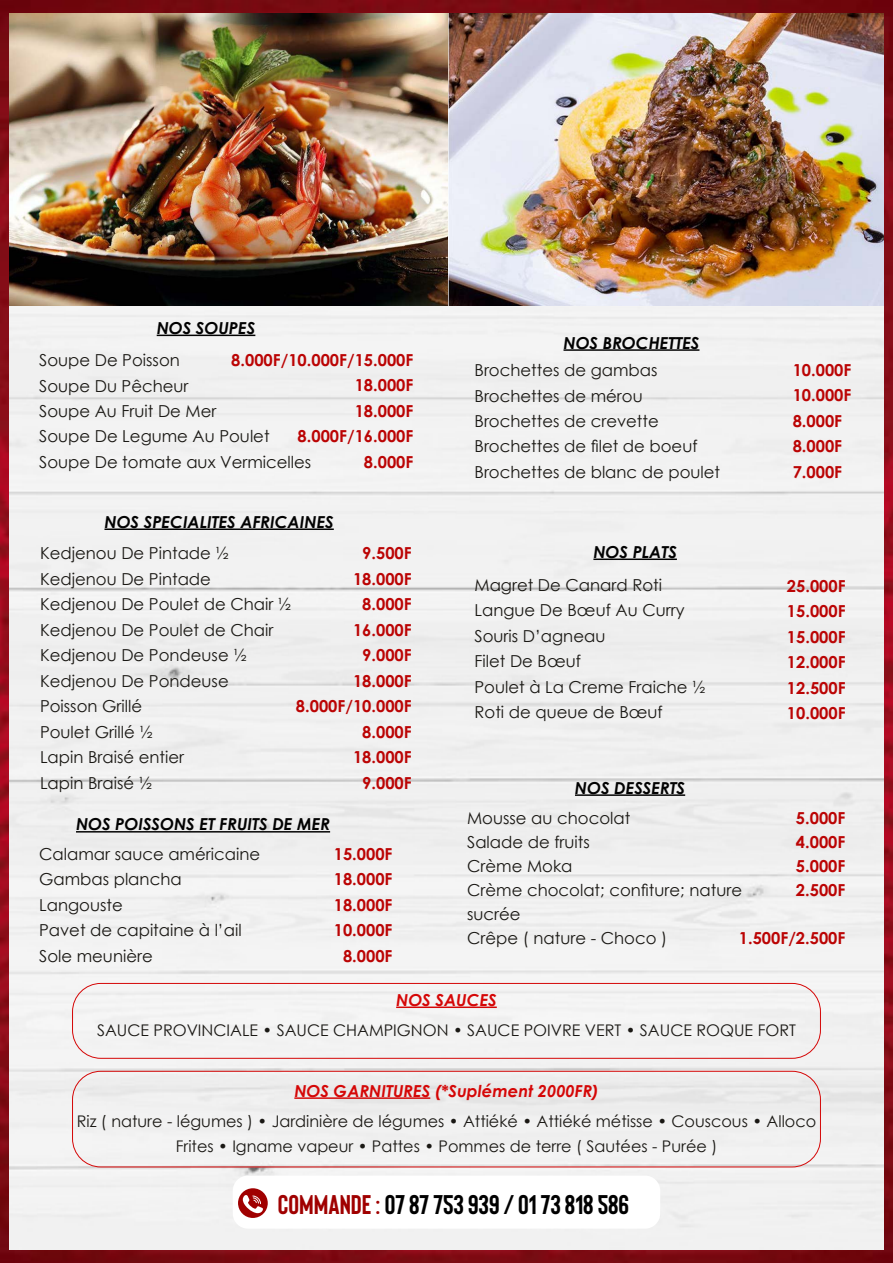
<style>
.page{position:relative;width:893px;height:1263px;background:#fff}
.page>*{position:absolute;margin:0;border:0;box-sizing:border-box;transform-origin:0 0}
.t1{font:700 27px "Bison";color:#000}
.t2{font:16.5px/25.5px "Century Gothic";color:#1a1814}
.t3{font:700 16.5px/25.5px "Century Gothic";color:#bb0404;text-align:justify}
.t4{font:italic 700 16.5px "Century Gothic";color:#020202}
.t5{font:italic 700 16.5px "Century Gothic";color:#d50707}
.t6{font:16.05px/25.5px "Century Gothic";color:#1a1814;text-align:center}
.s1{color:#a00000}
</style>
<div class="page">
<img style="left:0;top:0;width:893px;height:1263px">
<div style="left:9px;top:14px;width:874px;height:1235px;background:#f1f1f1"></div>
<hr style="left:294px;top:1097px;width:136px;height:2px;background:#d50707">
<div style="left:72px;top:1071px;width:749px;height:96px;border:1px solid #d50707;border-radius:28px"></div>
<hr style="left:396px;top:1006px;width:101px;height:2px;background:#d50707">
<div style="left:72px;top:983px;width:749px;height:75px;border:1px solid #d50707;border-radius:28px"></div>
<hr style="left:563px;top:349px;width:136px;height:2px;background:#020202">
<hr style="left:575px;top:794px;width:110px;height:2px;background:#020202">
<hr style="left:593px;top:558px;width:84px;height:2px;background:#020202">
<div style="left:233px;top:1175px;width:427px;height:53px;background:#fff;border-radius:15px"></div>
<svg style="left:238px;top:1188px;width:30px;height:30px"></svg>
<img style="left:9px;top:14px;width:438px;height:291px">
<img style="left:449px;top:13px;width:435px;height:292px">
<hr style="left:76px;top:831px;width:254px;height:1px;background:#020202">
<hr style="left:157px;top:335px;width:98px;height:1px;background:#020202">
<hr style="left:104px;top:528px;width:230px;height:2px;background:#020202">
<p class="t4" style="left:157px;top:315px;width:100px">NOS SOUPES</p>
<p class="t2" style="left:39px;top:347px;width:274px">Soupe De Poisson<br>Soupe Du Pêcheur<br>Soupe Au Fruit De Mer<br>Soupe De Legume Au Poulet<br>Soupe De tomate aux Vermicelles</p>
<p class="t3" style="left:231px;top:346px;width:184px;text-align:right">8.000F/10.000F/15.000F<br>18.000F<br>18.000F<br>8.000F/16.000F<br>8.000F</p>
<p class="t4" style="left:104px;top:509px;width:231px">NOS SPECIALITES AFRICAINES</p>
<p class="t3" style="left:296px;top:540px;width:117px;text-align:right">9.500F<br>18.000F<br>8.000F<br>16.000F<br>9.000F<br>18.000F<br>8.000F/10.000F<br>8.000F<br>18.000F<br>9.000F</p>
<p class="t2" style="left:40px;top:540px;width:253px">Kedjenou De Pintade ½<br>Kedjenou De Pintade<br>Kedjenou De Poulet de Chair ½<br>Kedjenou De Poulet de Chair<br>Kedjenou De Pondeuse ½<br>Kedjenou De Pondeuse<br>Poisson Grillé<br>Poulet Grillé ½<br>Lapin Braisé entier<br>Lapin Braisé ½</p>
<p class="t4" style="left:76px;top:812px;width:256px">NOS POISSONS ET FRUITS DE MER</p>
<p class="t2" style="left:39px;top:841px;width:222px">Calamar sauce américaine<br>Gambas plancha<br>Langouste<br>Pavet de capitaine à l’ail<br>Sole meunière</p>
<p class="t3" style="left:334px;top:840px;width:60px;text-align:center">15.000F<br>18.000F<br>18.000F<br>10.000F<br>8.000F</p>
<p class="t4" style="left:563px;top:330px;width:137px">NOS BROCHETTES</p>
<p class="t2" style="left:474px;top:357px;width:247px">Brochettes de gambas<br>Brochettes de mérou<br>Brochettes de crevette<br>Brochettes de filet de boeuf<br>Brochettes de blanc de poulet</p>
<p class="t3" style="left:793px;top:356px;width:60px;text-align:left">10.000F<br>10.000F<br>8.000F<br>8.000F<br>7.000F</p>
<p class="t4" style="left:593px;top:539px;width:85px">NOS PLATS</p>
<p class="t2" style="left:474px;top:572px;width:233px">Magret De Canard Roti<br>Langue De Bœuf Au Curry<br>Souris D’agneau<br>Filet De Bœuf<br>Poulet à La Creme Fraiche ½<br>Roti de queue de Bœuf</p>
<p class="t3" style="left:787px;top:572px;width:60px">25.000F 15.000F 15.000F 12.000F 12.500F 10.000F</p>
<p class="t4" style="left:575px;top:775px;width:112px">NOS DESSERTS</p>
<p class="t2" style="left:467px;top:805px;width:276px;line-height:24px">Mousse au chocolat<br>Salade de fruits<br>Crème Moka<br>Crème chocolat; confiture; nature sucrée<br>Crêpe ( nature - Choco )</p>
<p class="t3" style="left:796px;top:805px;width:51px;line-height:24px">5.000F 4.000F 5.000F 2.500F</p>
<p class="t3" style="left:739px;top:924px;width:108px">1.500F/2.500F</p>
<p class="t5" style="left:396px;top:987px;width:102px">NOS SAUCES</p>
<p class="t6" style="left:97px;top:1017px;width:700px">SAUCE PROVINCIALE • SAUCE CHAMPIGNON • SAUCE POIVRE VERT • SAUCE ROQUE FORT</p>
<p class="t5" style="left:294px;top:1078px;width:306px">NOS GARNITURES (*Suplément 2000FR)</p>
<p class="t6" style="left:77px;top:1108px;width:741px">Riz ( nature - légumes ) • Jardinière de légumes • Attiéké • Attiéké métisse • Couscous • Alloco<br>Frites • Igname vapeur • Pattes • Pommes de terre ( Sautées - Purée )</p>
<h1 class="t1" style="left:278px;top:1189px;width:353px"><span class="s1">COMMANDE :</span> 07 87 753 939 / 01 73 818 586</h1>
</div>
